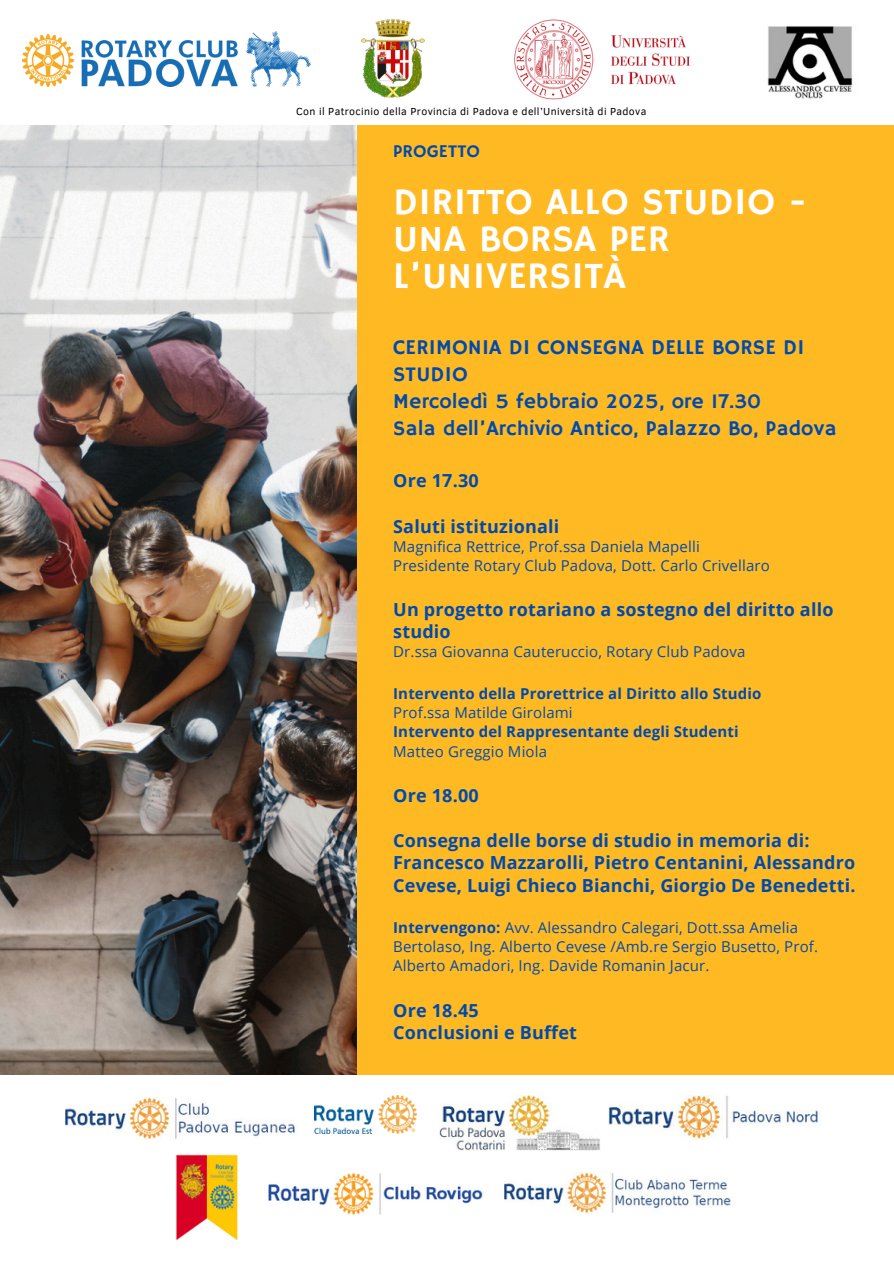
<style>
.page{position:relative;width:894px;height:1264px;background:#fff}
.page>*{position:absolute;margin:0;border:0;box-sizing:border-box;transform-origin:0 0}
.t1{font:37.5px/37.2px "Hammersmith One";letter-spacing:.01em;color:#fff}
.t2{font:21px/27px "Hammersmith One";letter-spacing:.01em;color:#004aad}
.t3{font:700 18px/22.5px "Open Sans";letter-spacing:.01em;color:#004aad}
.t4{font:18px "Hammersmith One";letter-spacing:.01em;color:#004aad}
.t5{font:15px/19.2px "Open Sans";letter-spacing:.01em;color:#004aad}
.t6{font:700 15px/19.2px "Open Sans";letter-spacing:.01em;color:#004aad}
.t7{font:10.5px "Clear Sans";letter-spacing:.035em;color:#000}
.s1{font-weight:400}
.s2{font-weight:700}
</style>
<div class="page">
<img style="left:0;top:125px;width:357px;height:949px">
<div style="left:357px;top:0;width:536px;height:1263px;background:#ffb923"></div>
<div style="left:0;top:0;width:893px;height:124px;background:#fff"></div>
<img style="left:361px;top:19px;width:64px;height:79px">
<img style="left:23px;top:31px;width:288px;height:56px">
<img style="left:514px;top:19px;width:176px;height:81px">
<img style="left:767px;top:26px;width:86px;height:73px">
<div style="left:0;top:1074px;width:893px;height:189px;background:#fff"></div>
<img style="left:175px;top:1154px;width:63px;height:86px">
<img style="left:268px;top:1173px;width:215px;height:40px">
<img style="left:439px;top:1095px;width:161px;height:55px">
<img style="left:504px;top:1172px;width:227px;height:41px">
<img style="left:315px;top:1095px;width:101px;height:38px">
<img style="left:65px;top:1097px;width:230px;height:42px">
<img style="left:608px;top:1095px;width:210px;height:44px">
<h5 class="t7" style="left:296px;top:104px;width:351px">Con il Patrocinio della Provincia di Padova e dell’Università di Padova</h5>
<p class="t4" style="left:393px;top:140px;width:88px">PROGETTO</p>
<p class="t1" style="left:393px;top:185px;width:415px">DIRITTO ALLO STUDIO -<br>UNA BORSA PER<br>L’UNIVERSITÀ</p>
<p class="t2" style="left:393px;top:334px;width:445px">CERIMONIA DI CONSEGNA DELLE BORSE DI<br>STUDIO<br>Mercoledì 5 febbraio 2025, ore 17.30<br>Sala dell’Archivio Antico, Palazzo Bo, Padova</p>
<p class="t3" style="left:393px;top:469px;width:87px">Ore 17.30</p>
<p class="t3" style="left:393px;top:514px;width:168px">Saluti istituzionali</p>
<p class="t5" style="left:393px;top:536px;width:378px">Magnifica Rettrice, Prof.ssa Daniela Mapelli<br>Presidente Rotary Club Padova, Dott. Carlo Crivellaro</p>
<p class="t3" style="left:393px;top:597px;width:441px">Un progetto rotariano a sostegno del diritto allo studio</p>
<p class="t5" style="left:393px;top:642px;width:353px">Dr.ssa Giovanna Cauteruccio, Rotary Club Padova</p>
<h3 class="t6" style="left:393px;top:683px;width:370px">Intervento della Prorettrice al Diritto allo Studio <span class="s1">Prof.ssa Matilde Girolami<br></span>Intervento del Rappresentante degli Studenti <span class="s1">Matteo Greggio Miola</span></h3>
<h1 class="t3" style="left:393px;top:783px;width:87px">Ore 18.00</h1>
<h2 class="t3" style="left:393px;top:828px;width:463px">Consegna delle borse di studio in memoria di:<br>Francesco Mazzarolli, Pietro Centanini, Alessandro<br>Cevese, Luigi Chieco Bianchi, Giorgio De Benedetti.</h2>
<h4 class="t5" style="left:393px;top:917px;width:426px"><span class="s2">Intervengono:</span> Avv. Alessandro Calegari, Dott.ssa Amelia<br>Bertolaso, Ing. Alberto Cevese /Amb.re Sergio Busetto, Prof.<br>Alberto Amadori, Ing. Davide Romanin Jacur.</h4>
<h6 class="t3" style="left:393px;top:998px;width:185px">Ore 18.45<br>Conclusioni e Buffet</h6>
</div>
